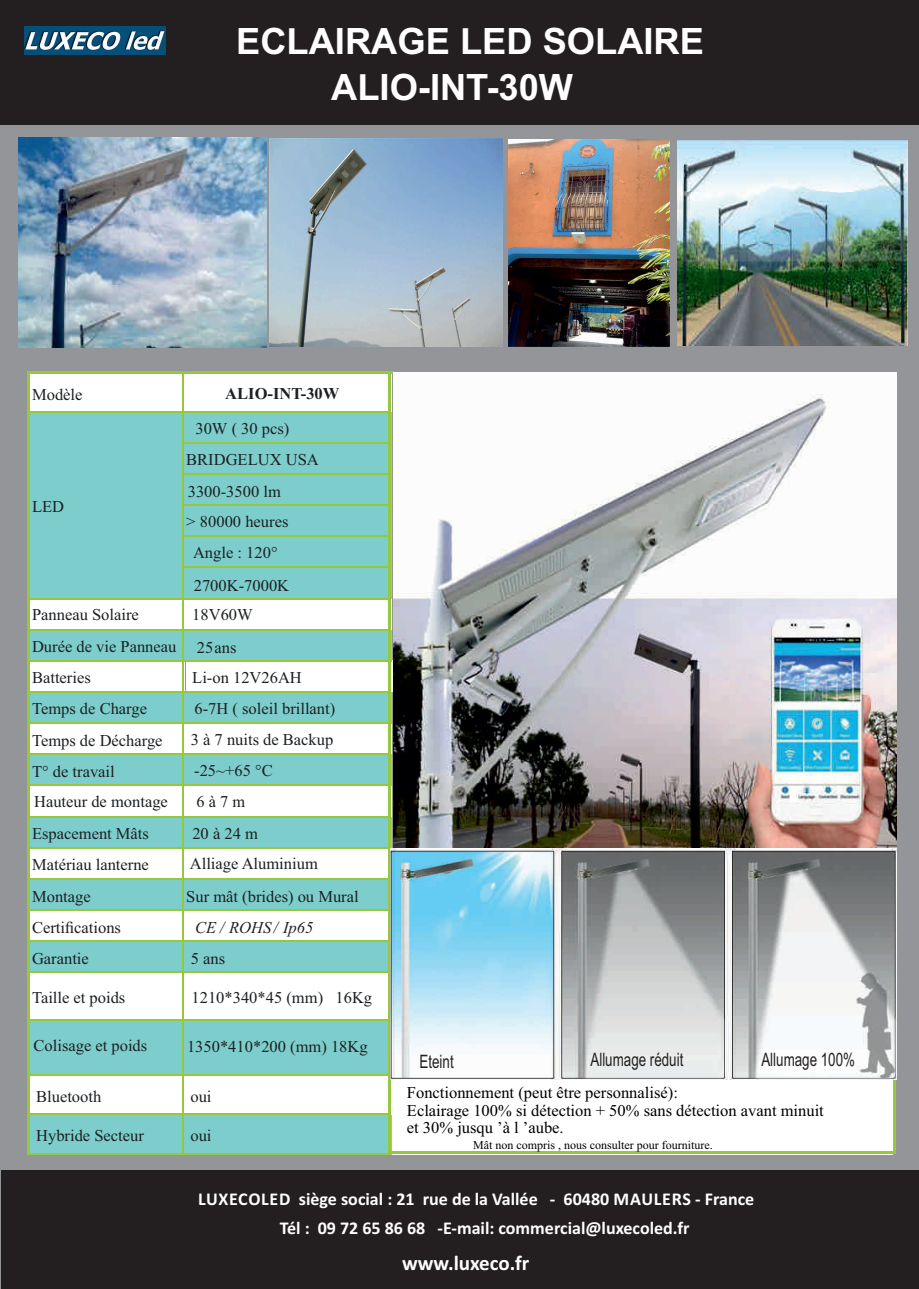
<style>
.page{position:relative;width:919px;height:1289px;background:#fff}
.page>*{position:absolute;margin:0;border:0;box-sizing:border-box;transform-origin:0 0}
.t1{font:700 36.3px/46.7px "Arial";color:#fff}
.t2{font:700 21px "Calibri";color:#fff}
.t3{font:18.45px "Arial";color:#231f20;scale:.72 1}
.t4{font:700 18px/29.2px "Calibri";color:#fff}
.t5{font:16.5px/31.5px "Times New Roman";color:#1c2023}
.t6{font:16.5px/17.4px "Times New Roman";color:#000002}
.t7{font:700 16.5px "Times New Roman";color:#1c2023}
.t8{font:italic 16.5px "Times New Roman";color:#1c2023}
.t9{font:12px "Times New Roman";color:#000002}
</style>
<div class="page">
<div style="left:0;top:0;width:918px;height:1288px;background:#939598"></div>
<div style="left:30px;top:374px;width:154px;height:38px;background:#fff"></div>
<div style="left:184px;top:374px;width:207px;height:38px;background:#fff"></div>
<div style="left:30px;top:599px;width:154px;height:31px;background:#fff"></div>
<div style="left:184px;top:599px;width:207px;height:31px;background:#fff"></div>
<div style="left:30px;top:661px;width:154px;height:31px;background:#fff"></div>
<div style="left:186px;top:660px;width:207px;height:32px;background:#fff"></div>
<div style="left:30px;top:723px;width:154px;height:32px;background:#fff"></div>
<div style="left:184px;top:723px;width:207px;height:32px;background:#fff"></div>
<div style="left:30px;top:785px;width:154px;height:32px;background:#fff"></div>
<div style="left:184px;top:785px;width:207px;height:32px;background:#fff"></div>
<div style="left:30px;top:848px;width:154px;height:31px;background:#fff"></div>
<div style="left:184px;top:848px;width:207px;height:31px;background:#fff"></div>
<div style="left:30px;top:910px;width:154px;height:31px;background:#fff"></div>
<div style="left:184px;top:910px;width:207px;height:31px;background:#fff"></div>
<div style="left:30px;top:972px;width:154px;height:48px;background:#fff"></div>
<div style="left:184px;top:972px;width:207px;height:48px;background:#fff"></div>
<div style="left:30px;top:1075px;width:154px;height:40px;background:#fff"></div>
<div style="left:184px;top:1075px;width:207px;height:40px;background:#fff"></div>
<div style="left:391px;top:1075px;width:502px;height:79px;background:#fff"></div>
<div style="left:30px;top:412px;width:154px;height:187px;background:#7dcdcc"></div>
<div style="left:184px;top:412px;width:207px;height:31px;background:#7dcdcc"></div>
<div style="left:184px;top:443px;width:207px;height:31px;background:#7dcdcc"></div>
<div style="left:184px;top:474px;width:207px;height:32px;background:#7dcdcc"></div>
<div style="left:184px;top:505px;width:207px;height:32px;background:#7dcdcc"></div>
<div style="left:184px;top:536px;width:207px;height:32px;background:#7dcdcc"></div>
<div style="left:184px;top:567px;width:207px;height:32px;background:#7dcdcc"></div>
<div style="left:30px;top:630px;width:154px;height:31px;background:#7dcdcc"></div>
<div style="left:184px;top:630px;width:207px;height:31px;background:#7dcdcc"></div>
<div style="left:30px;top:692px;width:154px;height:31px;background:#7dcdcc"></div>
<div style="left:184px;top:692px;width:207px;height:31px;background:#7dcdcc"></div>
<div style="left:30px;top:754px;width:154px;height:32px;background:#7dcdcc"></div>
<div style="left:184px;top:754px;width:207px;height:32px;background:#7dcdcc"></div>
<div style="left:30px;top:817px;width:154px;height:31px;background:#7dcdcc"></div>
<div style="left:184px;top:817px;width:207px;height:31px;background:#7dcdcc"></div>
<div style="left:30px;top:879px;width:154px;height:31px;background:#7dcdcc"></div>
<div style="left:184px;top:879px;width:207px;height:31px;background:#7dcdcc"></div>
<div style="left:30px;top:941px;width:154px;height:32px;background:#7dcdcc"></div>
<div style="left:184px;top:941px;width:207px;height:32px;background:#7dcdcc"></div>
<div style="left:30px;top:1020px;width:154px;height:55px;background:#7dcdcc"></div>
<div style="left:184px;top:1020px;width:207px;height:55px;background:#7dcdcc"></div>
<div style="left:30px;top:1114px;width:154px;height:40px;background:#7dcdcc"></div>
<div style="left:184px;top:1114px;width:207px;height:40px;background:#7dcdcc"></div>
<hr style="left:30px;top:371px;width:364px;height:3px;background:#95c83c">
<hr style="left:30px;top:411px;width:358px;height:1px;background:#95c83c">
<hr style="left:183px;top:442px;width:205px;height:1px;background:#95c83c">
<hr style="left:183px;top:473px;width:205px;height:1px;background:#95c83c">
<hr style="left:183px;top:504px;width:205px;height:2px;background:#95c83c">
<hr style="left:183px;top:535px;width:205px;height:2px;background:#95c83c">
<hr style="left:183px;top:566px;width:205px;height:2px;background:#95c83c">
<hr style="left:30px;top:597px;width:358px;height:2px;background:#95c83c">
<hr style="left:30px;top:629px;width:358px;height:1px;background:#95c83c">
<hr style="left:30px;top:660px;width:358px;height:1px;background:#95c83c">
<hr style="left:30px;top:691px;width:358px;height:1px;background:#95c83c">
<hr style="left:30px;top:722px;width:358px;height:1px;background:#95c83c">
<hr style="left:30px;top:753px;width:358px;height:2px;background:#95c83c">
<hr style="left:30px;top:784px;width:358px;height:2px;background:#95c83c">
<hr style="left:30px;top:815px;width:358px;height:2px;background:#95c83c">
<hr style="left:30px;top:847px;width:358px;height:1px;background:#95c83c">
<hr style="left:30px;top:878px;width:358px;height:1px;background:#95c83c">
<hr style="left:30px;top:909px;width:358px;height:1px;background:#95c83c">
<hr style="left:30px;top:940px;width:358px;height:1px;background:#95c83c">
<hr style="left:30px;top:971px;width:358px;height:2px;background:#95c83c">
<hr style="left:30px;top:1019px;width:358px;height:1px;background:#95c83c">
<hr style="left:30px;top:1074px;width:358px;height:1px;background:#95c83c">
<hr style="left:30px;top:1113px;width:358px;height:2px;background:#95c83c">
<hr style="left:30px;top:1152px;width:358px;height:2px;background:#95c83c">
<hr style="left:391px;top:1151px;width:502px;height:3px;background:#95c83c">
<hr style="left:27px;top:371px;width:3px;height:783px;background:#95c83c">
<hr style="left:183px;top:374px;width:1px;height:780px;background:#95c83c">
<hr style="left:388px;top:372px;width:3px;height:598px;background:#95c83c">
<hr style="left:388px;top:970px;width:3px;height:103px;background:#95c83c">
<hr style="left:388px;top:1073px;width:3px;height:81px;background:#95c83c">
<hr style="left:892px;top:1074px;width:3px;height:80px;background:#95c83c">
<div style="left:0;top:0;width:918px;height:125px;background:#231f20"></div>
<img style="left:18px;top:138px;width:248px;height:209px">
<img style="left:677px;top:140px;width:230px;height:206px">
<img style="left:508px;top:139px;width:161px;height:207px">
<img style="left:269px;top:138px;width:233px;height:208px">
<img style="left:393px;top:372px;width:503px;height:476px">
<img style="left:391px;top:848px;width:505px;height:231px">
<div style="left:1px;top:1170px;width:917px;height:118px;background:#231f20"></div>
<img style="left:25px;top:27px;width:140px;height:28px">
<h1 class="t1" style="left:331px;top:21px;width:374px;text-indent:-95px">ECLAIRAGE LED SOLAIRE<br>ALIO-INT-30W</h1>
<p class="t5" style="left:32px;top:380px;width:52px">Modèle</p>
<p class="t7" style="left:225px;top:387px;width:115px">ALIO-INT-30W</p>
<p class="t5" style="left:32px;top:492px;width:34px">LED</p>
<p class="t5" style="left:186px;top:414px;width:134px;text-indent:9px">30W ( 30 pcs)<br>BRIDGELUX USA<br>3300-3500 lm</p>
<p class="t5" style="left:186px;top:507px;width:104px;text-align:center">&gt; 80000 heures<br>Angle : 120°<br>2700K-7000K</p>
<p class="t5" style="left:32px;top:599px;width:222px;line-height:32px;text-indent:160px">18V60W<br>Durée de vie Panneau 25ans<br>Batteries</p>
<p class="t5" style="left:32px;top:600px;width:108px">Panneau Solaire</p>
<p class="t5" style="left:192px;top:663px;width:111px">Li-on 12V26AH</p>
<p class="t5" style="left:32px;top:694px;width:116px">Temps de Charge</p>
<p class="t5" style="left:194px;top:694px;width:142px">6-7H ( soleil brillant)</p>
<p class="t5" style="left:32px;top:726px;width:132px">Temps de Décharge<br>T° de travail</p>
<p class="t5" style="left:34px;top:786px;width:135px">Hauteur de montage</p>
<p class="t5" style="left:196px;top:787px;width:50px">6 à 7 m</p>
<p class="t5" style="left:32px;top:819px;width:118px">Espacement Mâts</p>
<p class="t5" style="left:192px;top:819px;width:67px">20 à 24 m</p>
<p class="t5" style="left:32px;top:850px;width:118px">Matériau lanterne</p>
<p class="t5" style="left:190px;top:849px;width:129px">Alliage Aluminium</p>
<p class="t5" style="left:32px;top:882px;width:60px">Montage</p>
<p class="t5" style="left:186px;top:882px;width:174px">Sur mât (brides) ou Mural</p>
<p class="t5" style="left:32px;top:912px;width:90px">Certifications</p>
<p class="t8" style="left:195px;top:921px;width:119px">CE / ROHS / Ip65</p>
<p class="t5" style="left:32px;top:943px;width:58px">Garantie</p>
<p class="t5" style="left:191px;top:943px;width:36px">5 ans</p>
<p class="t5" style="left:32px;top:983px;width:95px">Taille et poids</p>
<p class="t5" style="left:191px;top:982px;width:182px">1210*340*45 (mm) 16Kg</p>
<p class="t5" style="left:34px;top:1030px;width:115px">Colisage et poids</p>
<p class="t5" style="left:187px;top:1032px;width:182px">1350*410*200 (mm) 18Kg</p>
<p class="t5" style="left:191px;top:725px;width:144px;line-height:30.9px">3 à 7 nuits de Backup -25~+65 °C</p>
<p class="t5" style="left:36px;top:1082px;width:67px">Bluetooth</p>
<p class="t5" style="left:36px;top:1121px;width:109px">Hybride Secteur</p>
<p class="t5" style="left:190px;top:1082px;width:23px">oui</p>
<p class="t5" style="left:190px;top:1121px;width:23px">oui</p>
<p class="t3" style="left:419px;top:1054px;width:49px">Eteint</p>
<p class="t3" style="left:590px;top:1052px;width:131px">Allumage réduit</p>
<p class="t3" style="left:761px;top:1052px;width:132px">Allumage 100%</p>
<p class="t6" style="left:407px;top:1085px;width:418px">Fonctionnement (peut être personnalisé):<br>Eclairage 100% si détection + 50% sans détection avant minuit et 30% jusqu ’à l ’aube.</p>
<p class="t9" style="left:473px;top:1141px;width:241px">Mât non compris , nous consulter pour fourniture.</p>
<p class="t4" style="left:280px;top:1185px;width:476px;text-indent:-82px">LUXECOLED siège social : 21 rue de la Vallée - 60480 MAULERS - France<br>Tél : 09 72 65 86 68 -E-mail: commercial@luxecoled.fr</p>
<p class="t2" style="left:402px;top:1254px;width:129px">www.luxeco.fr</p>
</div>
